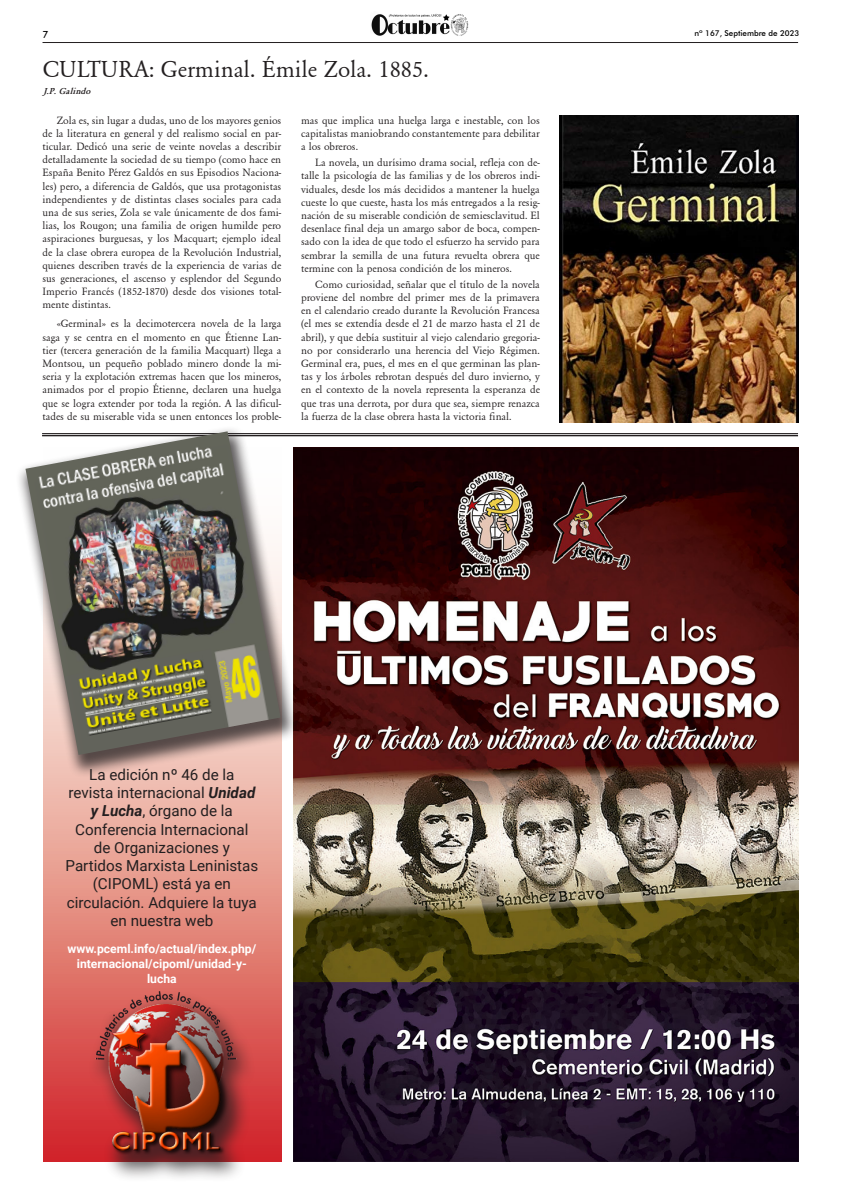
<style>
.page{position:relative;width:841px;height:1190px;background:#fff}
.page>*{position:absolute;margin:0;border:0;box-sizing:border-box;transform-origin:0 0}
.t1{font:24px "Garamond";color:#231f20}
.t2{font:15.2px/18.2px "Roboto";color:#231f20;text-align:center}
.t3{font:700 12.2px/14.6px "Roboto";color:#fff;text-align:center}
.t4{font:11px/13.2px "Garamond";color:#231f20;text-align:justify}
.t5{font:500 10px "Futura BT";color:#000}
.t6{font:italic 700 9px "Garamond";color:#231f20}
.t7{font:500 8px "Futura BT";color:#000}
.s1{font-weight:700;font-style:italic}
</style>
<div class="page">
<img style="left:371px;top:14px;width:98px;height:22px">
<hr style="left:43px;top:42px;width:755px;height:1px;background:#231f20">
<img style="left:560px;top:116px;width:238px;height:307px">
<hr style="left:42px;top:433px;width:756px;height:1px;background:#231f20">
<hr style="left:42px;top:435px;width:756px;height:1px;background:#231f20">
<img style="left:293px;top:447px;width:505px;height:715px">
<svg style="left:43px;top:778px;width:238px;height:384px;background:#e48a7f"></svg>
<div style="left:16px;top:426px;width:284px;height:352px;background:#231f20;opacity:.75"></div>
<img style="left:25px;top:431px;width:256px;height:324px">
<div style="left:88px;top:990px;width:169px;height:193px;background:#231f20;opacity:.75"></div>
<img style="left:79px;top:991px;width:157px;height:166px">
<p class="t5" style="left:43px;top:28px;width:8px">7</p>
<p class="t7" style="left:695px;top:28px;width:106px">nº 167, Septiembre de 2023</p>
<p class="t1" style="left:43px;top:56px;width:387px">CULTURA: Germinal. Émile Zola. 1885.</p>
<p class="t6" style="left:43px;top:86px;width:49px">J.P. Galindo</p>
<p class="t4" style="left:43px;top:114px;width:240px;text-indent:14px">Zola es, sin lugar a dudas, uno de los mayores genios de la literatura en general y del realismo social en par&shy;ticular. Dedicó una serie de veinte novelas a describir detalladamente la sociedad de su tiempo (como hace en España Benito Pérez Galdós en sus Episodios Naciona&shy;les) pero, a diferencia de Galdós, que usa protagonistas independientes y de distintas clases sociales para cada una de sus series, Zola se vale únicamente de dos fami&shy;lias, los Rougon; una familia de origen humilde pero aspiraciones burguesas, y los Macquart; ejemplo ideal de la clase obrera europea de la Revolución Industrial, quienes describen través de la experiencia de varias de sus generaciones, el ascenso y esplendor del Segundo Imperio Francés (1852-1870) desde dos visiones total&shy;mente distintas.</p>
<p class="t4" style="left:43px;top:317px;width:240px;text-indent:14px">«Germinal» es la decimotercera novela de la larga saga y se centra en el momento en que Étienne Lan&shy;tier (tercera generación de la familia Macquart) llega a Montsou, un pequeño poblado minero donde la mi&shy;seria y la explotación extremas hacen que los mineros, animados por el propio Étienne, declaren una huelga que se logra extender por toda la región. A las dificul&shy;tades de su miserable vida se unen entonces los proble-</p>
<p class="t4" style="left:301px;top:114px;width:240px">mas que implica una huelga larga e inestable, con los capitalistas maniobrando constantemente para debilitar a los obreros.</p>
<p class="t4" style="left:301px;top:156px;width:240px;text-indent:14px">La novela, un durísimo drama social, refleja con de&shy;talle la psicología de las familias y de los obreros indi&shy;viduales, desde los más decididos a mantener la huelga cueste lo que cueste, hasta los más entregados a la resig&shy;nación de su miserable condición de semiesclavitud. El desenlace final deja un amargo sabor de boca, compen&shy;sado con la idea de que todo el esfuerzo ha servido para sembrar la semilla de una futura revuelta obrera que termine con la penosa condición de los mineros.</p>
<p class="t4" style="left:301px;top:278px;width:240px;text-indent:14px">Como curiosidad, señalar que el título de la novela proviene del nombre del primer mes de la primavera en el calendario creado durante la Revolución Francesa (el mes se extendía desde el 21 de marzo hasta el 21 de abril), y que debía sustituir al viejo calendario gregoria&shy;no por considerarlo una herencia del Viejo Régimen.<br>Germinal era, pues, el mes en el que germinan las plan&shy;tas y los árboles rebrotan después del duro invierno, y en el contexto de la novela representa la esperanza de que tras una derrota, por dura que sea, siempre renazca la fuerza de la clase obrera hasta la victoria final.</p>
<p class="t2" style="left:65px;top:765px;width:194px">La edición nº 46 de la revista internacional <span class="s1">Unidad y Lucha</span>, órgano de la<br>Conferencia Internacional de Organizaciones y<br>Partidos Marxista Leninistas (CIPOML) está ya en circulación. Adquiere la tuya en nuestra web</p>
<p class="t3" style="left:68px;top:941px;width:190px">www.pceml.info/actual/index.php/ internacional/cipoml/unidad-y&shy;lucha</p>
</div>
